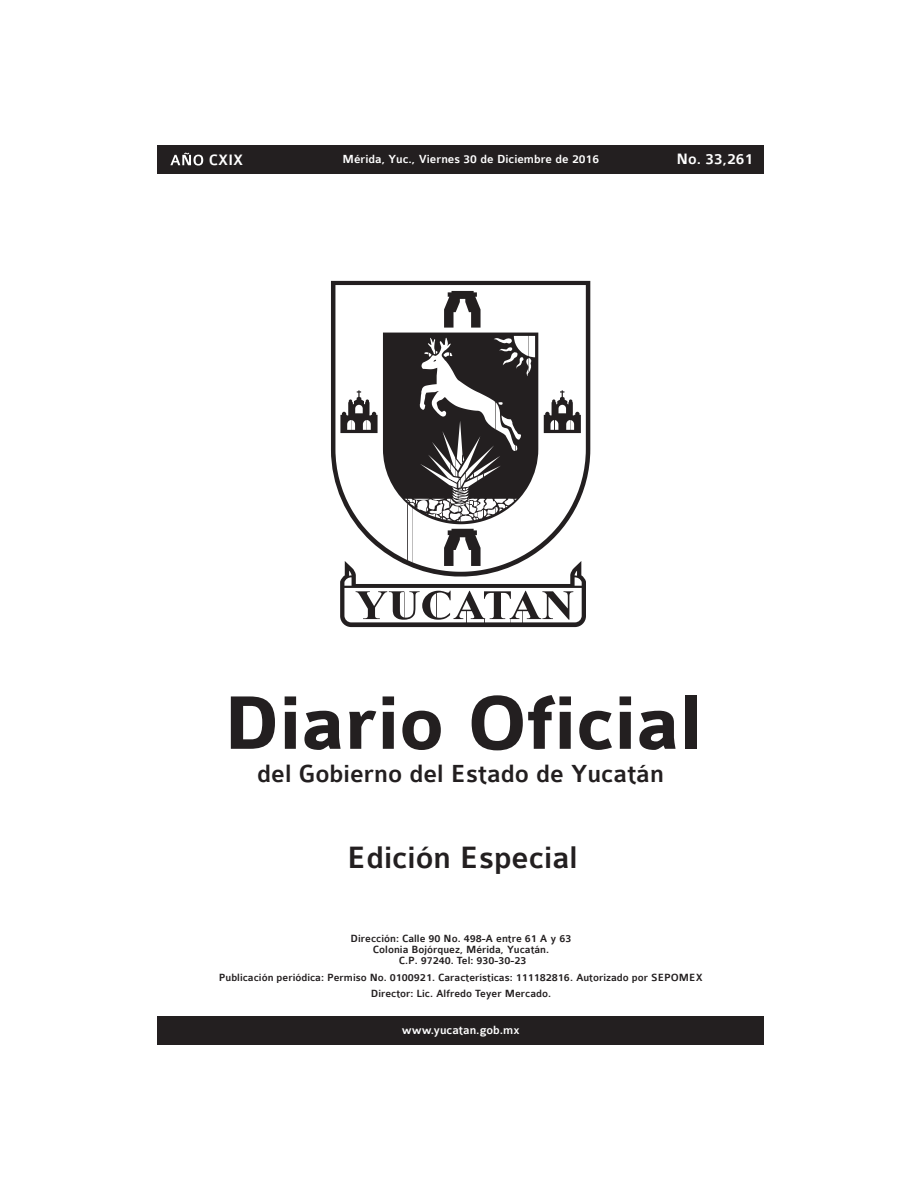
<style>
.page{position:relative;width:918px;height:1188px;background:#fff}
.page>*{position:absolute;margin:0;border:0;box-sizing:border-box;transform-origin:0 0}
.t1{font:700 80.85px "Colaborate";color:#231f20}
.t2{font:500 33px "Colaborate";color:#231f20}
.t3{font:500 26.4px "Colaborate";color:#231f20}
.t4{font:500 16.05px "Colaborate";color:#fff}
.t5{font:500 12.45px "Colaborate";color:#fff}
.t6{font:500 11.1px/11.1px "Colaborate";color:#231f20;text-align:center}
</style>
<div class="page">
<div style="left:157px;top:145px;width:607px;height:28px;background:#231f20"></div>
<div style="left:157px;top:1016px;width:607px;height:29px;background:#231f20"></div>
<svg style="left:170px;top:153px;width:33px;height:13px"></svg>
<div style="left:331px;top:281px;width:259px;height:201px;background:#231f20"></div>
<svg style="left:335px;top:285px;width:251px;height:276px"></svg>
<svg style="left:340px;top:561px;width:246px;height:66px"></svg>
<h3 class="t4" style="left:209px;top:152px;width:36px">CXIX</h3>
<p class="t5" style="left:342px;top:153px;width:258px">Mérida, Yuc., Viernes 30 de Diciembre de 2016</p>
<h3 class="t4" style="left:677px;top:151px;width:78px">No. 33,261</h3>
<h1 class="t1" style="left:223px;top:681px;width:480px">Diario Oficial</h1>
<h3 class="t3" style="left:257px;top:760px;width:408px">del Gobierno del Estado de Yucatán</h3>
<h2 class="t2" style="left:347px;top:840px;width:232px">Edición Especial</h2>
<p class="t6" style="left:351px;top:933px;width:222px">Dirección: Calle 90 No. 498-A entre 61 A y 63<br>Colonia Bojórquez, Mérida, Yucatán.<br>C.P. 97240. Tel: 930-30-23</p>
<p class="t6" style="left:219px;top:969px;width:485px;line-height:16.2px">Publicación periódica: Permiso No. 0100921. Características: 111182816. Autorizado por SEPOMEX<br>Director: Lic. Alfredo Teyer Mercado.</p>
<p class="t5" style="left:402px;top:1023px;width:119px">www.yucatan.gob.mx</p>
</div>
